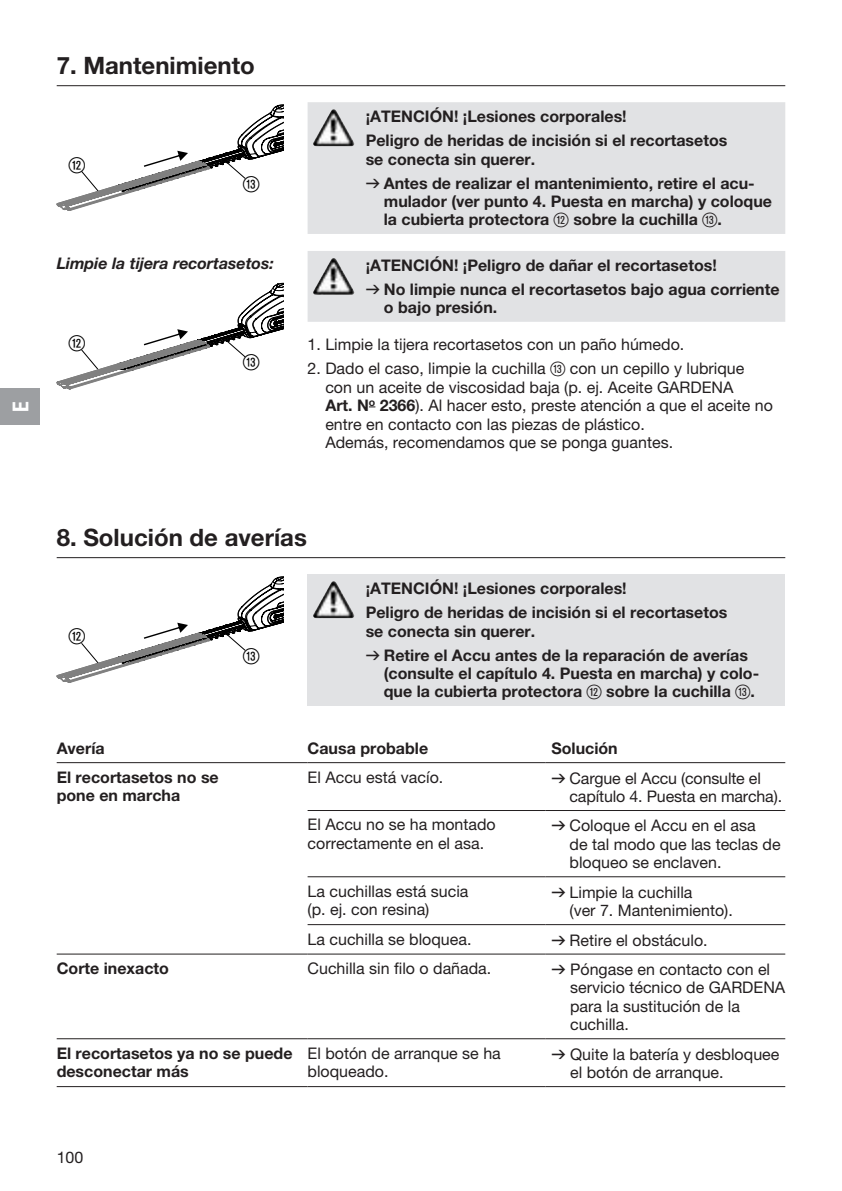
<style>
.page{position:relative;width:842px;height:1191px;background:#fff}
.page>*{position:absolute;margin:0;border:0;box-sizing:border-box;transform-origin:0 0}
.t1{font:700 24px "GARDENA Pro";color:#231f20}
.t2{font:22px "Ziffernim Kreisund Quadrat BQ";color:#000}
.t3{font:22px "GARDENA Pro Bo Cond";color:#fff}
.t4{font:16px/18.4px "GARDENA Pro";color:#231f20}
.t5{font:700 16px/24px "GARDENA Pro";color:#231f20}
.t6{font:italic 700 16px "GARDENA Pro";color:#231f20}
.s1{font-family:"Formdruck";font-weight:400}
.s2{font-family:"Ziffernim Kreisund Quadrat BQ";font-weight:400;font-size:20px}
.s3{font-family:"Ziffernim Kreisund Quadrat BQ";font-size:20px}
.s4{font-weight:700}
.s5{font-family:"Formdruck"}
</style>
<div class="page">
<svg style="left:308px;top:102px;width:477px;height:220px;background:#e2e3e5"></svg>
<hr style="left:57px;top:85px;width:728px;height:1px;background:#231f20">
<svg style="left:57px;top:104px;width:226px;height:107px"></svg>
<img style="left:315px;top:109px;width:18px;height:31px">
<svg style="left:57px;top:282px;width:226px;height:108px"></svg>
<img style="left:315px;top:258px;width:18px;height:31px">
<div style="left:308px;top:574px;width:477px;height:132px;background:#e1e2e4"></div>
<hr style="left:57px;top:557px;width:728px;height:1px;background:#231f20">
<svg style="left:57px;top:576px;width:226px;height:107px"></svg>
<img style="left:315px;top:581px;width:18px;height:31px">
<hr style="left:57px;top:762px;width:251px;height:1px;background:#231f20">
<hr style="left:308px;top:876px;width:238px;height:1px;background:#231f20">
<hr style="left:546px;top:876px;width:239px;height:1px;background:#231f20">
<hr style="left:308px;top:924px;width:238px;height:1px;background:#231f20">
<hr style="left:546px;top:924px;width:239px;height:1px;background:#231f20">
<hr style="left:57px;top:953px;width:251px;height:1px;background:#231f20">
<hr style="left:308px;top:953px;width:238px;height:1px;background:#231f20">
<hr style="left:546px;top:953px;width:239px;height:1px;background:#231f20">
<hr style="left:308px;top:1038px;width:238px;height:1px;background:#231f20">
<hr style="left:546px;top:1038px;width:239px;height:1px;background:#231f20">
<hr style="left:308px;top:1086px;width:238px;height:1px;background:#231f20">
<hr style="left:546px;top:1086px;width:239px;height:1px;background:#231f20">
<hr style="left:308px;top:762px;width:238px;height:1px;background:#231f20">
<hr style="left:546px;top:762px;width:239px;height:1px;background:#231f20">
<hr style="left:308px;top:810px;width:238px;height:1px;background:#231f20">
<hr style="left:546px;top:810px;width:239px;height:1px;background:#231f20">
<hr style="left:57px;top:1038px;width:251px;height:1px;background:#231f20">
<hr style="left:57px;top:1086px;width:251px;height:1px;background:#231f20">
<div style="left:0;top:388px;width:40px;height:37px;background:#9d9fa2"></div>
<h1 class="t1" style="left:57px;top:50px;width:200px">7. Mantenimiento</h1>
<h2 class="t3" style="left:7px;top:412px;width:12px;rotate:-90deg">E</h2>
<h2 class="t2" style="left:69px;top:152px;width:18px">W</h2>
<h2 class="t2" style="left:243px;top:171px;width:18px">E</h2>
<p class="t6" style="left:57px;top:254px;width:219px">Limpie la tijera recortasetos:</p>
<h2 class="t2" style="left:69px;top:330px;width:18px">W</h2>
<h2 class="t2" style="left:243px;top:350px;width:18px">E</h2>
<p class="t5" style="left:366px;top:104px;width:363px">¡ATENCIÓN! ¡Lesiones corporales!<br>Peligro de heridas de incisión si el recortasetos</p>
<p class="t5" style="left:366px;top:146px;width:389px">se conecta sin querer.<br><span class="s1">v</span> Antes de realizar el mantenimiento, retire el acu-</p>
<p class="t5" style="left:384px;top:192px;width:390px;line-height:18.4px">mulador (ver punto 4. Puesta en marcha) y coloque la cubierta protectora <span class="s2">W</span> sobre la cuchilla <span class="s2">E</span>.</p>
<p class="t5" style="left:366px;top:253px;width:415px">¡ATENCIÓN! ¡Peligro de dañar el recortasetos!<br><span class="s1">v</span> No limpie nunca el recortasetos bajo agua corriente</p>
<p class="t5" style="left:384px;top:295px;width:115px">o bajo presión.</p>
<p class="t4" style="left:308px;top:335px;width:378px">1. Limpie la tijera recortasetos con un paño húmedo.</p>
<p class="t4" style="left:325px;top:359px;width:449px;text-indent:-18px">2. Dado el caso, limpie la cuchilla <span class="s3">E</span> con un cepillo y lubrique con un aceite de viscosidad baja (p. ej. Aceite GARDENA<br><span class="s4">Art. N</span><sup>o</sup> <span class="s4">2366</span>). Al hacer esto, preste atención a que el aceite no entre en contacto con las piezas de plástico.<br>Además, recomendamos que se ponga guantes.</p>
<h1 class="t1" style="left:57px;top:522px;width:252px">8. Solución de averías</h1>
<h2 class="t2" style="left:69px;top:624px;width:18px">W</h2>
<h2 class="t2" style="left:243px;top:643px;width:18px">E</h2>
<p class="t5" style="left:366px;top:576px;width:363px">¡ATENCIÓN! ¡Lesiones corporales!<br>Peligro de heridas de incisión si el recortasetos</p>
<p class="t5" style="left:366px;top:618px;width:384px">se conecta sin querer.<br><span class="s1">v</span> Retire el Accu antes de la reparación de averías</p>
<p class="t5" style="left:384px;top:663px;width:377px;line-height:18.4px">(consulte el capítulo 4. Puesta en marcha) y colo&shy;que la cubierta protectora <span class="s2">W</span> sobre la cuchilla <span class="s2">E</span>.</p>
<p class="t5" style="left:57px;top:736px;width:49px">Avería</p>
<p class="t5" style="left:308px;top:736px;width:122px">Causa probable</p>
<p class="t5" style="left:551px;top:736px;width:68px">Solución</p>
<p class="t5" style="left:57px;top:767px;width:164px;line-height:18.4px">El recortasetos no se pone en marcha</p>
<p class="t4" style="left:308px;top:767px;width:137px">El Accu está vacío.</p>
<p class="t4" style="left:569px;top:768px;width:214px;text-indent:-18px"><span class="s5">v</span> Cargue el Accu (consulte el capítulo 4. Puesta en marcha).</p>
<p class="t4" style="left:308px;top:815px;width:190px">El Accu no se ha montado correctamente en el asa.</p>
<p class="t4" style="left:569px;top:816px;width:213px;text-indent:-18px"><span class="s5">v</span> Coloque el Accu en el asa<br>de tal modo que las teclas de bloqueo se enclaven.</p>
<p class="t4" style="left:308px;top:881px;width:162px">La cuchillas está sucia (p. ej. con resina)</p>
<p class="t4" style="left:569px;top:882px;width:165px;text-indent:-18px"><span class="s5">v</span> Limpie la cuchilla<br>(ver 7. Mantenimiento).</p>
<p class="t4" style="left:308px;top:929px;width:165px">La cuchilla se bloquea.</p>
<p class="t4" style="left:551px;top:930px;width:158px"><span class="s5">v</span> Retire el obstáculo.</p>
<p class="t5" style="left:57px;top:956px;width:114px">Corte inexacto</p>
<p class="t4" style="left:308px;top:959px;width:185px">Cuchilla sin filo o dañada.</p>
<p class="t4" style="left:570px;top:960px;width:217px;text-indent:-19px"><span class="s5">v</span> Póngase en contacto con el servicio técnico de GARDENA para la sustitución de la cuchilla.</p>
<p class="t5" style="left:57px;top:1043px;width:237px;line-height:18.4px">El recortasetos ya no se puede desconectar más</p>
<p class="t4" style="left:308px;top:1043px;width:195px">El botón de arranque se ha bloqueado.</p>
<p class="t4" style="left:570px;top:1044px;width:211px;text-indent:-19px"><span class="s5">v</span> Quite la batería y desbloquee el botón de arranque.</p>
<p class="t4" style="left:57px;top:1147px;width:28px">100</p>
</div>
